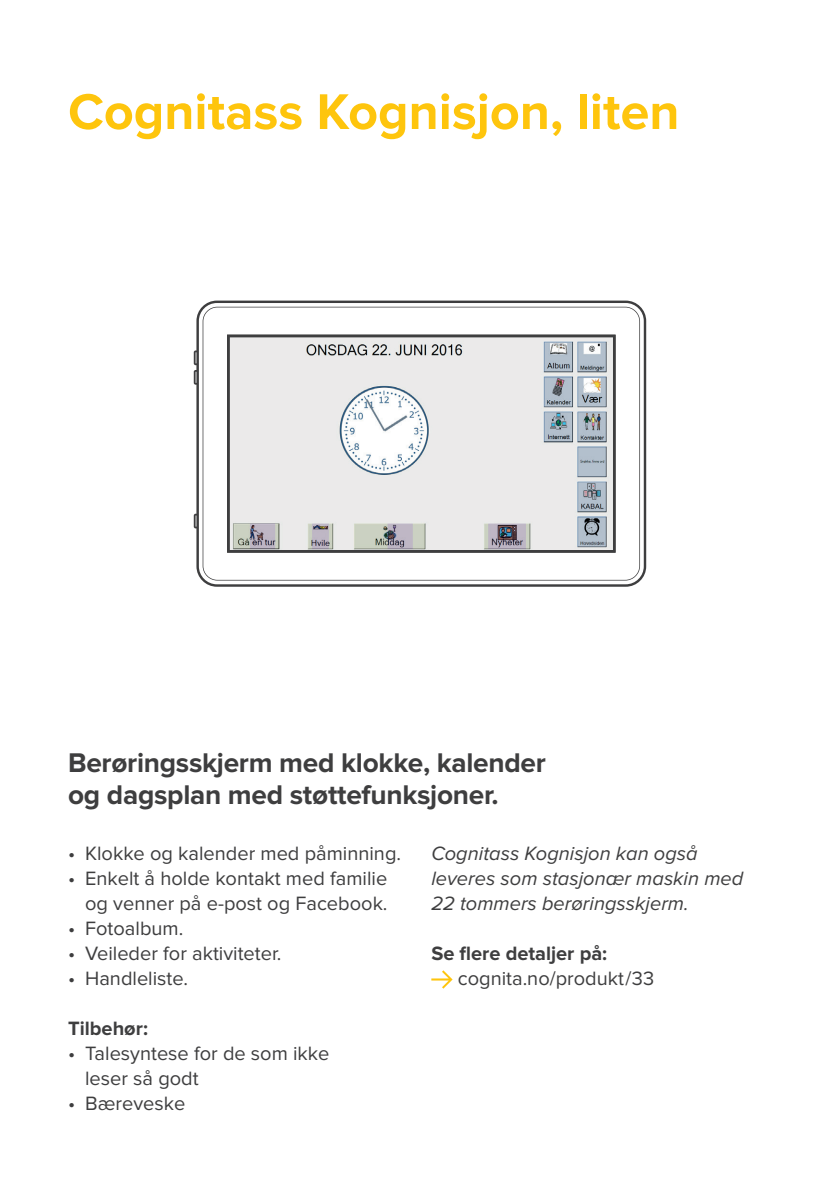
<style>
.page{position:relative;width:840px;height:1191px;background:#fff}
.page>*{position:absolute;margin:0;border:0;box-sizing:border-box;transform-origin:0 0}
.t1{font:700 52px "Proxima Nova";color:#fec50d}
.t2{font:700 28px/32px "Proxima Nova";letter-spacing:-.01em;color:#3e3e3f}
.t3{font:20px/25px "Proxima Nova";color:#3e3e3f;text-align:right}
.t4{font:italic 20px/25px "Proxima Nova";color:#3e3e3f}
.t5{font:700 20px "Proxima Nova";color:#3e3e3f}
</style>
<div class="page">
<svg style="left:431px;top:970px;width:21px;height:18px"></svg>
<svg style="left:196px;top:300px;width:449px;height:287px"></svg>
<svg style="left:202px;top:307px;width:437px;height:273px"></svg>
<svg style="left:194px;top:350px;width:3px;height:35px"></svg>
<svg style="left:194px;top:514px;width:3px;height:14px"></svg>
<svg style="left:227px;top:335px;width:388px;height:217px;background:#d7d8d9"></svg>
<h1 class="t1" style="left:68px;top:88px;width:612px">Cognitass Kognisjon, liten</h1>
<h2 class="t2" style="left:68px;top:748px;width:479px">Berøringsskjerm med klokke, kalender og dagsplan med støttefunksjoner.</h2>
<p class="t3" style="left:68px;top:841px;width:334px">• Klokke og kalender med påminning.</p>
<p class="t3" style="left:68px;top:866px;width:321px">• Enkelt å holde kontakt med familie og venner på e-post og Facebook.</p>
<p class="t3" style="left:68px;top:916px;width:117px">• Fotoalbum.</p>
<p class="t3" style="left:68px;top:941px;width:215px">• Veileder for aktiviteter.</p>
<p class="t3" style="left:68px;top:966px;width:122px">• Handleliste.</p>
<p class="t5" style="left:68px;top:1019px;width:81px">Tilbehør:</p>
<p class="t3" style="left:85px;top:1041px;width:246px;text-align:left;text-indent:-17px">• Talesyntese for de som ikke leser så godt</p>
<p class="t3" style="left:68px;top:1091px;width:119px">• Bæreveske</p>
<p class="t4" style="left:431px;top:841px;width:313px">Cognitass Kognisjon kan også leveres som stasjonær maskin med<br>22 tommers berøringsskjerm.</p>
<p class="t5" style="left:431px;top:944px;width:177px">Se flere detaljer på:</p>
<p class="t3" style="left:457px;top:966px;width:198px">cognita.no/produkt/33</p>
</div>
